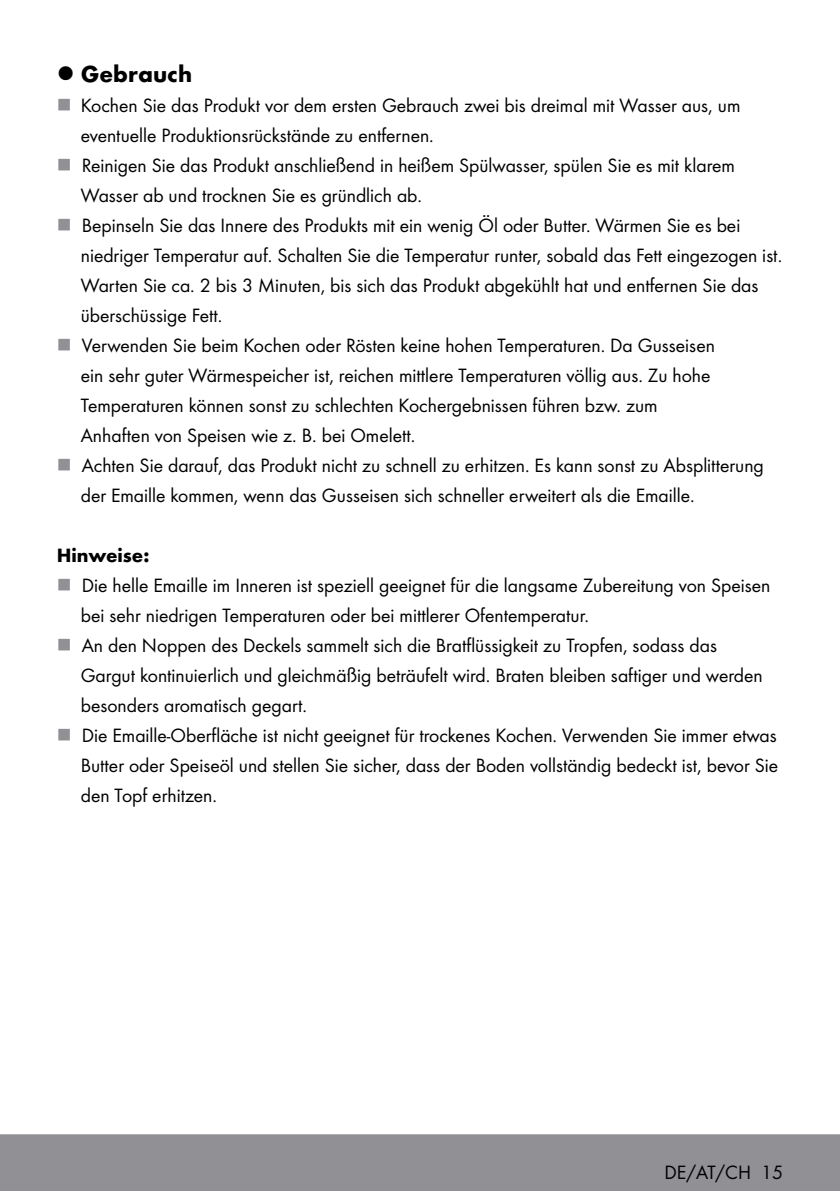
<style>
.page{position:relative;width:840px;height:1191px;background:#fff}
.page>*{position:absolute;margin:0;border:0;box-sizing:border-box;transform-origin:0 0}
.t1{font:700 24px "Futura";color:#000}
.t2{font:20px/30px "Futura Boo";color:#000}
.t3{font:700 20px "Futura";color:#000}
.s1{color:#919195}
</style>
<div class="page">
<div style="left:0;top:1134px;width:839px;height:57px;background:#919195"></div>
<p class="t1" style="left:57px;top:59px;width:137px">● Gebrauch</p>
<p class="t2" style="left:81px;top:90px;width:660px;text-indent:-24px"><span class="s1">■</span> Kochen Sie das Produkt vor dem ersten Gebrauch zwei bis dreimal mit Wasser aus, um eventuelle Produktionsrückstände zu entfernen.</p>
<p class="t2" style="left:81px;top:150px;width:655px;text-indent:-24px"><span class="s1">■</span> Reinigen Sie das Produkt anschließend in heißem Spülwasser, spülen Sie es mit klarem<br>Wasser ab und trocknen Sie es gründlich ab.</p>
<p class="t2" style="left:81px;top:210px;width:702px;text-indent:-24px"><span class="s1">■</span> Bepinseln Sie das Innere des Produkts mit ein wenig Öl oder Butter. Wärmen Sie es bei niedriger Temperatur auf. Schalten Sie die Temperatur runter, sobald das Fett eingezogen ist.<br>Warten Sie ca. 2 bis 3 Minuten, bis sich das Produkt abgekühlt hat und entfernen Sie das überschüssige Fett.</p>
<p class="t2" style="left:81px;top:330px;width:635px;text-indent:-24px"><span class="s1">■</span> Verwenden Sie beim Kochen oder Rösten keine hohen Temperaturen. Da Gusseisen ein sehr guter Wärmespeicher ist, reichen mittlere Temperaturen völlig aus. Zu hohe Temperaturen können sonst zu schlechten Kochergebnissen führen bzw. zum Anhaften von Speisen wie z. B. bei Omelett.</p>
<p class="t2" style="left:81px;top:450px;width:684px;text-indent:-24px"><span class="s1">■</span> Achten Sie darauf, das Produkt nicht zu schnell zu erhitzen. Es kann sonst zu Absplitterung der Emaille kommen, wenn das Gusseisen sich schneller erweitert als die Emaille.</p>
<p class="t3" style="left:57px;top:543px;width:94px">Hinweise:</p>
<p class="t2" style="left:81px;top:570px;width:690px;text-indent:-24px"><span class="s1">■</span> Die helle Emaille im Inneren ist speziell geeignet für die langsame Zubereitung von Speisen bei sehr niedrigen Temperaturen oder bei mittlerer Ofentemperatur.</p>
<p class="t2" style="left:81px;top:630px;width:683px;text-indent:-24px"><span class="s1">■</span> An den Noppen des Deckels sammelt sich die Bratflüssigkeit zu Tropfen, sodass das<br>Gargut kontinuierlich und gleichmäßig beträufelt wird. Braten bleiben saftiger und werden besonders aromatisch gegart.</p>
<p class="t2" style="left:81px;top:720px;width:698px;text-align:justify;text-indent:-24px"><span class="s1">■</span> Die Emaille-Oberfläche ist nicht geeignet für trockenes Kochen. Verwenden Sie immer etwas Butter oder Speiseöl und stellen Sie sicher, dass der Boden vollständig bedeckt ist, bevor Sie den Topf erhitzen.</p>
<p class="t2" style="left:664px;top:1157px;width:120px">DE/AT/CH 15</p>
</div>
